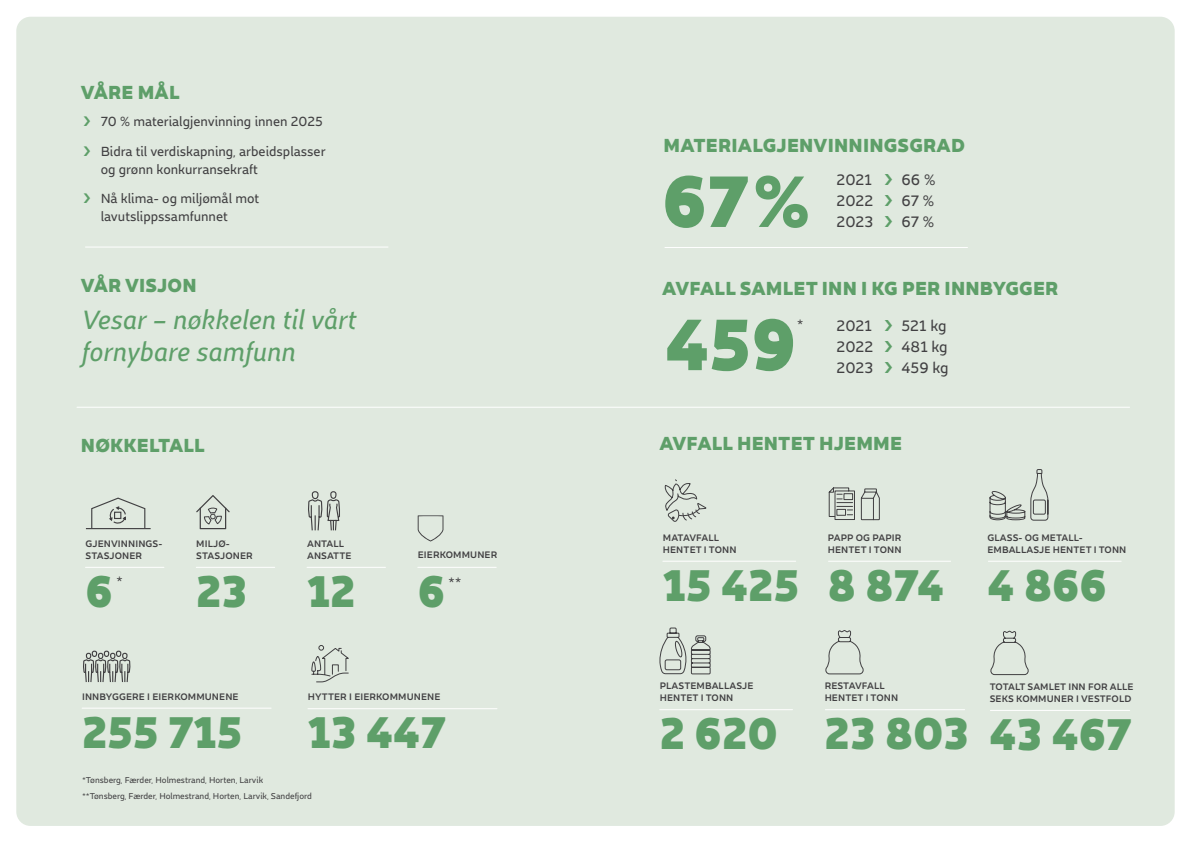
<style>
.page{position:relative;width:1191px;height:842px;background:#fff}
.page>*{position:absolute;margin:0;border:0;box-sizing:border-box;transform-origin:0 0}
.t1{font:900 77px "Dupla";color:#5e9f69}
.t2{font:900 47px "Dupla";color:#5e9f69}
.t3{font:italic 600 28px/32px "Dupla";color:#5e9f69}
.t4{font:900 20px "Dupla";letter-spacing:.01em;color:#5e9f69}
.t5{font:600 16px "Dupla";color:#414042}
.t6{font:16px "Dupla";color:#414042}
.t7{font:600 14px/29.3px "Dupla";color:#414042}
.t8{font:700 10px/12.1px "Dupla";letter-spacing:.01em;color:#414042}
.t9{font:600 9px/15.3px "Dupla";color:#414042}
.s1{font-weight:400}
</style>
<div class="page">
<div style="left:16px;top:17px;width:1158px;height:809px;background:#e0e9df;border-radius:14px"></div>
<hr style="left:663px;top:561px;width:132px;height:1px;background:#fff">
<hr style="left:828px;top:561px;width:122px;height:1px;background:#fff">
<hr style="left:988px;top:561px;width:133px;height:1px;background:#fff">
<svg style="left:664px;top:479px;width:43px;height:43px"></svg>
<hr style="left:659px;top:709px;width:133px;height:1px;background:#fff">
<hr style="left:825px;top:709px;width:139px;height:1px;background:#fff">
<svg style="left:828px;top:487px;width:52px;height:34px"></svg>
<svg style="left:989px;top:469px;width:59px;height:52px"></svg>
<svg style="left:659px;top:627px;width:52px;height:48px"></svg>
<svg style="left:825px;top:630px;width:39px;height:45px"></svg>
<hr style="left:85px;top:567px;width:79px;height:1px;background:#fff">
<hr style="left:196px;top:567px;width:79px;height:1px;background:#fff">
<hr style="left:307px;top:567px;width:78px;height:1px;background:#fff">
<hr style="left:418px;top:567px;width:78px;height:1px;background:#fff">
<hr style="left:82px;top:708px;width:189px;height:1px;background:#fff">
<hr style="left:308px;top:708px;width:189px;height:1px;background:#fff">
<svg style="left:85px;top:497px;width:66px;height:33px"></svg>
<svg style="left:308px;top:491px;width:32px;height:40px"></svg>
<svg style="left:83px;top:650px;width:48px;height:33px"></svg>
<svg style="left:196px;top:495px;width:34px;height:34px"></svg>
<svg style="left:418px;top:515px;width:25px;height:26px"></svg>
<hr style="left:85px;top:247px;width:303px;height:1px;background:#fff">
<hr style="left:77px;top:407px;width:1052px;height:1px;background:#fff">
<hr style="left:665px;top:247px;width:302px;height:1px;background:#fff">
<svg style="left:311px;top:645px;width:38px;height:38px"></svg>
<hr style="left:990px;top:710px;width:139px;height:1px;background:#fff">
<svg style="left:990px;top:630px;width:39px;height:46px"></svg>
<h3 class="t4" style="left:81px;top:77px;width:100px">VÅRE MÅL</h3>
<h3 class="t7" style="left:101px;top:106px;width:226px">70 % materialgjenvinning innen 2025<br>Bidra til verdiskapning, arbeidsplasser</h3>
<h3 class="t7" style="left:101px;top:154px;width:160px">og grønn konkurransekraft<br>Nå klima- og miljømål mot</h3>
<h3 class="t7" style="left:101px;top:201px;width:129px">lavutslippssamfunnet</h3>
<h3 class="t4" style="left:81px;top:270px;width:117px">VÅR VISJON</h3>
<h3 class="t3" style="left:82px;top:303px;width:276px">Vesar – nøkkelen til vårt fornybare samfunn</h3>
<h3 class="t4" style="left:81px;top:430px;width:125px">NØKKELTALL</h3>
<p class="t8" style="left:86px;top:537px;width:78px">GJENVINNINGS-<br>STASJONER</p>
<p class="t8" style="left:196px;top:537px;width:58px">MILJØ-<br>STASJONER</p>
<p class="t8" style="left:307px;top:537px;width:46px">ANTALL<br>ANSATTE</p>
<p class="t8" style="left:418px;top:548px;width:81px">EIERKOMMUNER</p>
<h2 class="t2" style="left:85px;top:554px;width:29px">6</h2>
<h3 class="t6" style="left:116px;top:571px;width:8px">*</h3>
<h2 class="t2" style="left:196px;top:554px;width:52px">23</h2>
<h2 class="t2" style="left:307px;top:554px;width:50px">12</h2>
<h2 class="t2" style="left:418px;top:554px;width:29px">6</h2>
<h3 class="t6" style="left:448px;top:572px;width:15px">**</h3>
<p class="t8" style="left:82px;top:690px;width:158px">INNBYGGERE I EIERKOMMUNENE</p>
<p class="t8" style="left:308px;top:690px;width:134px">HYTTER I EIERKOMMUNENE</p>
<h2 class="t2" style="left:82px;top:695px;width:162px">255 715</h2>
<h2 class="t2" style="left:308px;top:695px;width:139px">13 447</h2>
<p class="t9" style="left:82px;top:772px;width:231px"><span class="s1">*</span>Tønsberg, Færder, Holmestrand, Horten, Larvik<br><span class="s1">**</span>Tønsberg, Færder, Holmestrand, Horten, Larvik, Sandefjord</p>
<h3 class="t4" style="left:663px;top:129px;width:303px">MATERIALGJENVINNINGSGRAD</h3>
<h1 class="t1" style="left:662px;top:140px;width:149px">67%</h1>
<h3 class="t5" style="left:836px;top:169px;width:37px">2021</h3>
<h3 class="t5" style="left:901px;top:169px;width:35px">66 %</h3>
<h3 class="t5" style="left:836px;top:190px;width:38px">2022</h3>
<h3 class="t5" style="left:901px;top:190px;width:34px">67 %</h3>
<h3 class="t5" style="left:836px;top:211px;width:38px">2023</h3>
<h3 class="t5" style="left:901px;top:211px;width:34px">67 %</h3>
<h3 class="t4" style="left:662px;top:272px;width:398px">AVFALL SAMLET INN I KG PER INNBYGGER</h3>
<h1 class="t1" style="left:665px;top:283px;width:133px">459</h1>
<h3 class="t6" style="left:797px;top:314px;width:8px">*</h3>
<h3 class="t5" style="left:836px;top:315px;width:37px">2021</h3>
<h3 class="t5" style="left:901px;top:315px;width:46px">521 kg</h3>
<h3 class="t5" style="left:836px;top:336px;width:38px">2022</h3>
<h3 class="t5" style="left:901px;top:336px;width:48px">481 kg</h3>
<h3 class="t5" style="left:836px;top:357px;width:38px">2023</h3>
<h3 class="t5" style="left:901px;top:357px;width:49px">459 kg</h3>
<h3 class="t4" style="left:659px;top:427px;width:244px">AVFALL HENTET HJEMME</h3>
<p class="t8" style="left:663px;top:531px;width:75px">MATAVFALL<br>HENTET I TONN</p>
<p class="t8" style="left:828px;top:531px;width:75px">PAPP OG PAPIR<br>HENTET I TONN</p>
<p class="t8" style="left:987px;top:531px;width:140px">GLASS- OG METALL-<br>EMBALLASJE HENTET I TONN</p>
<h2 class="t2" style="left:663px;top:548px;width:138px">15 425</h2>
<h2 class="t2" style="left:828px;top:548px;width:118px">8 874</h2>
<h2 class="t2" style="left:987px;top:548px;width:121px">4 866</h2>
<p class="t8" style="left:659px;top:679px;width:95px">PLASTEMBALLASJE<br>HENTET I TONN</p>
<p class="t8" style="left:824px;top:679px;width:75px">RESTAVFALL<br>HENTET I TONN</p>
<p class="t8" style="left:989px;top:680px;width:145px">TOTALT SAMLET INN FOR ALLE<br>SEKS KOMMUNER I VESTFOLD</p>
<h2 class="t2" style="left:659px;top:696px;width:120px">2 620</h2>
<h2 class="t2" style="left:824px;top:696px;width:308px">23 803 43 467</h2>
</div>
